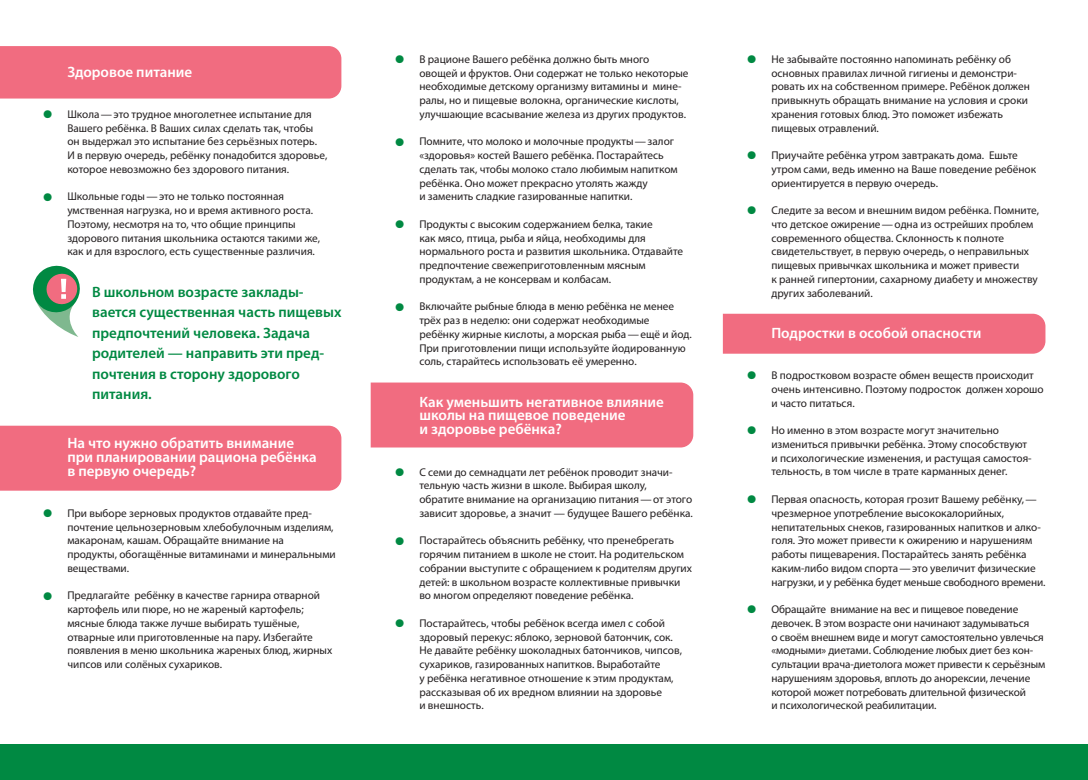
<style>
.page{position:relative;width:1088px;height:780px;background:#fff}
.page>*{position:absolute;margin:0;border:0;box-sizing:border-box;transform-origin:0 0}
.t1{font:37.5px "Myriad Pro";color:#008942}
.t2{font:600 15px/13.8px "Myriad Pro";color:#fff}
.t3{font:600 15px/20.5px "Myriad Pro";color:#008942}
.t4{font:11.25px/13.8px "Myriad Pro";color:#231f20}
</style>
<div class="page">
<div style="left:371px;top:382px;width:322px;height:65px;background:#f16c80"></div>
<div style="left:723px;top:314px;width:322px;height:39px;background:#f16c80"></div>
<div style="left:0;top:46px;width:341px;height:52px;background:#f16c80"></div>
<div style="left:0;top:425px;width:341px;height:65px;background:#f16c80"></div>
<div style="left:0;top:744px;width:1088px;height:36px;background:#008942"></div>
<svg style="left:32px;top:265px;width:48px;height:72px"></svg>
<h2 class="t2" style="left:67px;top:66px;width:126px">Здоровое питание</h2>
<h1 class="t1" style="left:43px;top:97px;width:12px">•</h1>
<p class="t4" style="left:67px;top:108px;width:262px">Школа — это трудное многолетнее испытание для Вашего ребёнка. В Ваших силах сделать так, чтобы он выдержал это испытание без серьёзных потерь.<br>И в первую очередь, ребёнку понадобится здоровье, которое невозможно без здорового питания.</p>
<h1 class="t1" style="left:43px;top:180px;width:12px">•</h1>
<p class="t4" style="left:67px;top:190px;width:254px">Школьные годы — это не только постоянная умственная нагрузка, но и время активного роста.<br>Поэтому, несмотря на то, что общие принципы здорового питания школьника остаются такими же, как и для взрослого, есть существенные различия.</p>
<h2 class="t3" style="left:92px;top:282px;width:251px">В школьном возрасте заклады&shy;вается существенная часть пищевых предпочтений человека. Задача родителей — направить эти пред&shy;почтения в сторону здорового питания.</h2>
<h2 class="t2" style="left:67px;top:437px;width:251px">На что нужно обратить внимание при планировании рациона ребёнка в первую очередь?</h2>
<h1 class="t1" style="left:43px;top:496px;width:12px">•</h1>
<p class="t4" style="left:67px;top:507px;width:270px">При выборе зерновых продуктов отдавайте пред&shy;почтение цельнозерновым хлебобулочным изделиям, макаронам, кашам. Обращайте внимание на продукты, обогащённые витаминами и минеральными веществами.</p>
<h1 class="t1" style="left:43px;top:578px;width:12px">•</h1>
<p class="t4" style="left:67px;top:589px;width:266px">Предлагайте ребёнку в качестве гарнира отварной картофель или пюре, но не жареный картофель; мясные блюда также лучше выбирать тушёные, отварные или приготовленные на пару. Избегайте появления в меню школьника жареных блюд, жирных чипсов или солёных сухариков.</p>
<h1 class="t1" style="left:394px;top:42px;width:12px">•</h1>
<p class="t4" style="left:419px;top:53px;width:271px">В рационе Вашего ребёнка должно быть много овощей и фруктов. Они содержат не только некоторые необходимые детскому организму витамины и мине&shy;ралы, но и пищевые волокна, органические кислоты, улучшающие всасывание железа из других продуктов.</p>
<h1 class="t1" style="left:394px;top:125px;width:12px">•</h1>
<p class="t4" style="left:419px;top:135px;width:260px">Помните, что молоко и молочные продукты — залог «здоровья» костей Вашего ребёнка. Постарайтесь сделать так, чтобы молоко стало любимым напитком ребёнка. Оно может прекрасно утолять жажду<br>и заменить сладкие газированные напитки.</p>
<h1 class="t1" style="left:394px;top:207px;width:12px">•</h1>
<p class="t4" style="left:419px;top:218px;width:265px">Продукты с высоким содержанием белка, такие<br>как мясо, птица, рыба и яйца, необходимы для нормального роста и развития школьника. Отдавайте предпочтение свежеприготовленным мясным продуктам, а не консервам и колбасам.</p>
<h1 class="t1" style="left:394px;top:290px;width:12px">•</h1>
<p class="t4" style="left:419px;top:300px;width:274px">Включайте рыбные блюда в меню ребёнка не менее трёх раз в неделю: они содержат необходимые ребёнку жирные кислоты, а морская рыба — ещё и йод.<br>При приготовлении пищи используйте йодированную соль, старайтесь использовать её умеренно.</p>
<h2 class="t2" style="left:419px;top:396px;width:246px">Как уменьшить негативное влияние школы на пищевое поведение<br>и здоровье ребёнка?</h2>
<h1 class="t1" style="left:394px;top:455px;width:12px">•</h1>
<p class="t4" style="left:419px;top:465px;width:275px">С семи до семнадцати лет ребёнок проводит значи&shy;тельную часть жизни в школе. Выбирая школу, обратите внимание на организацию питания — от этого зависит здоровье, а значит — будущее Вашего ребёнка.</p>
<h1 class="t1" style="left:394px;top:523px;width:12px">•</h1>
<p class="t4" style="left:419px;top:534px;width:274px">Постарайтесь объяснить ребёнку, что пренебрегать горячим питанием в школе не стоит. На родительском собрании выступите с обращением к родителям других детей: в школьном возрасте коллективные привычки во многом определяют поведение ребёнка.</p>
<h1 class="t1" style="left:394px;top:606px;width:12px">•</h1>
<p class="t4" style="left:419px;top:617px;width:264px">Постарайтесь, чтобы ребёнок всегда имел с собой здоровый перекус: яблоко, зерновой батончик, сок.<br>Не давайте ребёнку шоколадных батончиков, чипсов, сухариков, газированных напитков. Выработайте<br>у ребёнка негативное отношение к этим продуктам, рассказывая об их вредном влиянии на здоровье<br>и внешность.</p>
<h1 class="t1" style="left:746px;top:42px;width:12px">•</h1>
<p class="t4" style="left:771px;top:53px;width:260px">Не забывайте постоянно напоминать ребёнку об основных правилах личной гигиены и демонстри&shy;ровать их на собственном примере. Ребёнок должен привыкнуть обращать внимание на условия и сроки хранения готовых блюд. Это поможет избежать пищевых отравлений.</p>
<h1 class="t1" style="left:746px;top:138px;width:12px">•</h1>
<p class="t4" style="left:771px;top:149px;width:266px">Приучайте ребёнка утром завтракать дома. Ешьте утром сами, ведь именно на Ваше поведение ребёнок ориентируется в первую очередь.</p>
<h1 class="t1" style="left:746px;top:193px;width:12px">•</h1>
<p class="t4" style="left:771px;top:204px;width:269px">Следите за весом и внешним видом ребёнка. Помните, что детское ожирение — одна из острейших проблем современного общества. Склонность к полноте свидетельствует, в первую очередь, о неправильных пищевых привычках школьника и может привести<br>к ранней гипертонии, сахарному диабету и множеству других заболеваний.</p>
<h2 class="t2" style="left:771px;top:327px;width:212px">Подростки в особой опасности</h2>
<h1 class="t1" style="left:746px;top:358px;width:12px">•</h1>
<p class="t4" style="left:771px;top:369px;width:274px">В подростковом возрасте обмен веществ происходит очень интенсивно. Поэтому подросток должен хорошо и часто питаться.</p>
<h1 class="t1" style="left:746px;top:413px;width:12px">•</h1>
<p class="t4" style="left:771px;top:424px;width:262px">Но именно в этом возрасте могут значительно измениться привычки ребёнка. Этому способствуют и психологические изменения, и растущая самостоя&shy;тельность, в том числе в трате карманных денег.</p>
<h1 class="t1" style="left:746px;top:482px;width:12px">•</h1>
<p class="t4" style="left:771px;top:493px;width:276px">Первая опасность, которая грозит Вашему ребёнку, — чрезмерное употребление высококалорийных, непитательных снеков, газированных напитков и алко&shy;голя. Это может привести к ожирению и нарушениям работы пищеварения. Постарайтесь занять ребёнка каким-либо видом спорта — это увеличит физические нагрузки, и у ребёнка будет меньше свободного времени.</p>
<h1 class="t1" style="left:746px;top:592px;width:12px">•</h1>
<p class="t4" style="left:771px;top:603px;width:275px">Обращайте внимание на вес и пищевое поведение девочек. В этом возрасте они начинают задумываться<br>о своём внешнем виде и могут самостоятельно увлечься «модными» диетами. Соблюдение любых диет без кон&shy;суль тации врача-диетолога может привести к серьёзным нарушениям здоровья, вплоть до анорексии, лечение которой может потребовать длительной физической<br>и психологической реабилитации.</p>
</div>
